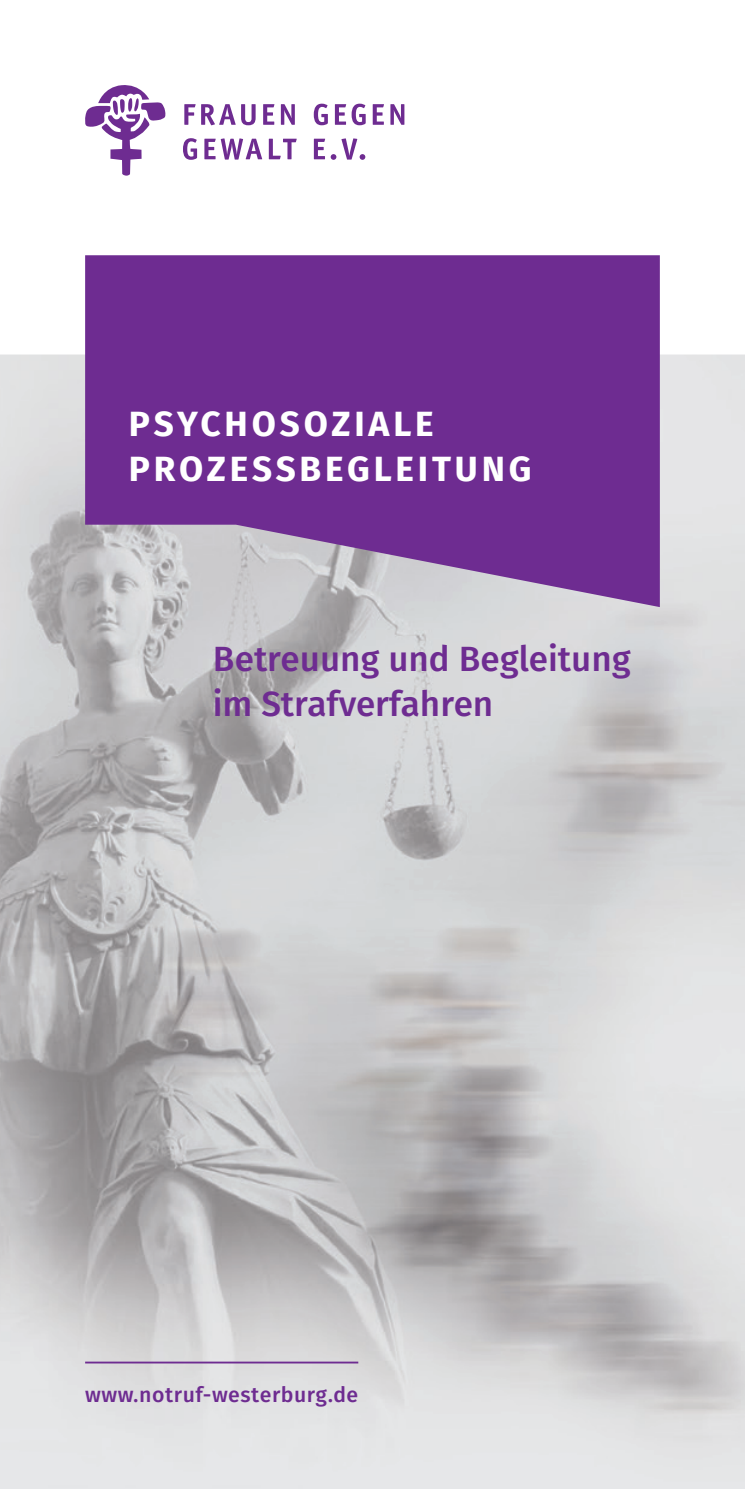
<style>
.page{position:relative;width:745px;height:1489px;background:#fff}
.page>*{position:absolute;margin:0;border:0;box-sizing:border-box;transform-origin:0 0}
.t1{font:35px/45px "Fira Sans OT Medium";color:#6e2c91}
.t2{font:700 35px/45px "Fira Sans OT";letter-spacing:.11em;color:#fff}
.t3{font:21.25px "Fira Sans OT Medium";letter-spacing:.025em;color:#6e2c91}
</style>
<div class="page">
<img style="left:1px;top:354px;width:743px;height:1134px">
<svg style="left:0;top:354px;width:1px;height:1134px"></svg>
<svg style="left:85px;top:85px;width:80px;height:91px"></svg>
<svg style="left:184px;top:104px;width:220px;height:21px"></svg>
<svg style="left:183px;top:138px;width:182px;height:22px"></svg>
<hr style="left:85px;top:1361px;width:273px;height:2px;background:#6e2c91">
<svg style="left:85px;top:255px;width:574px;height:352px;fill:#6e2c91"></svg>
<p class="t2" style="left:129px;top:403px;width:404px">PSYCHOSOZIALE<br>PROZESSBEGLEITUNG</p>
<p class="t1" style="left:213px;top:638px;width:419px">Betreuung und Begleitung im Strafverfahren</p>
<p class="t3" style="left:85px;top:1379px;width:274px">www.notruf-westerburg.de</p>
</div>
